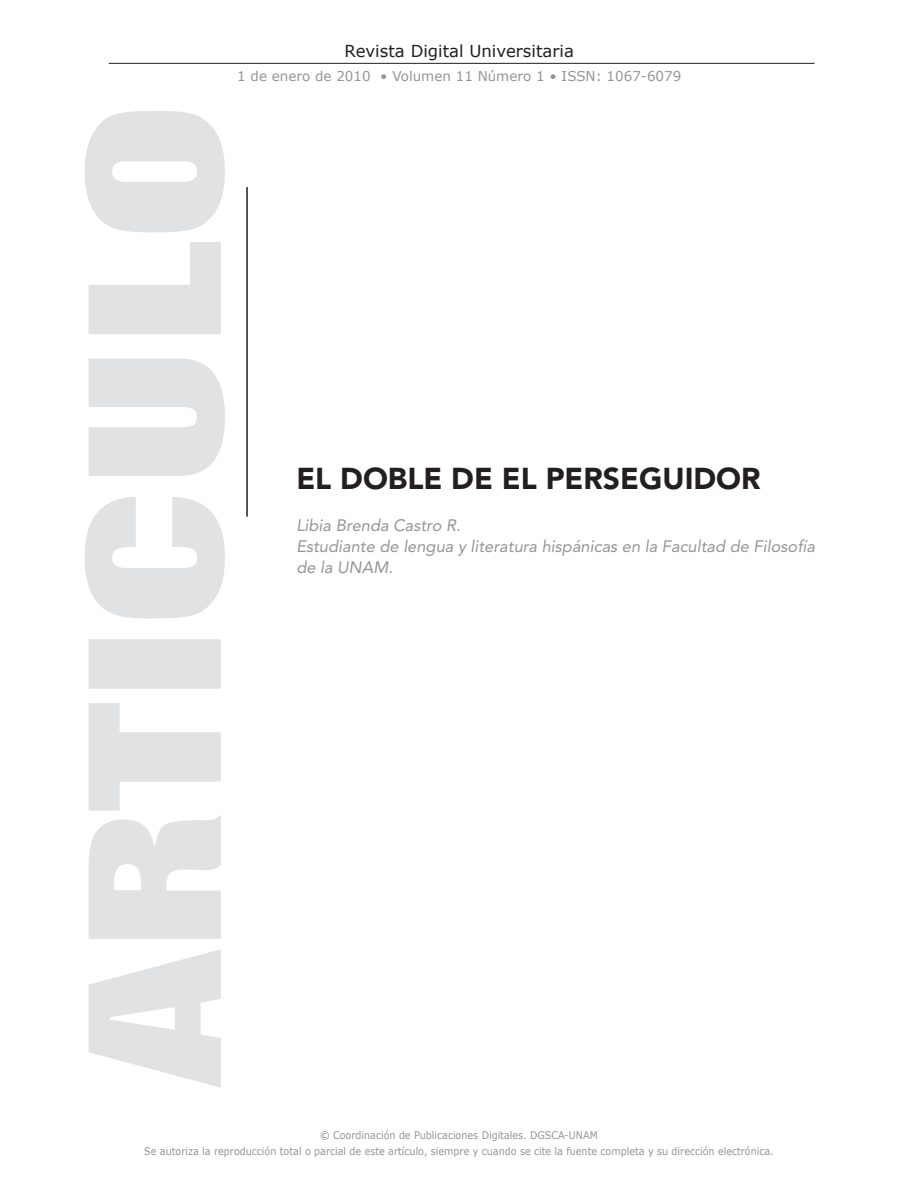
<style>
.page{position:relative;width:918px;height:1188px;background:#fff}
.page>*{position:absolute;margin:0;border:0;box-sizing:border-box;transform-origin:0 0}
.caratula_titulo{font:900 30px "Avenir";color:#231f20}
.caratula_autor{font:italic 16.5px/21px "Avenir";color:#939598}
.encabezados_bold{font:16.5px "Verdana";color:#231f20}
.encabezados_light{font:13.5px "Verdana";color:#939598}
.legales{font:10.5px "Verdana";color:#939598;scale:.92 1}
.s1{color:#808285}
</style>
<div class="page">
<hr style="left:109px;top:63px;width:706px;height:1px;background:#231f20">
<svg style="left:85px;top:111px;width:140px;height:977px;fill:#e1e2e4"></svg>
<hr style="left:246px;top:187px;width:2px;height:330px;background:#231f20">
<p class="encabezados_bold" style="left:345px;top:40px;width:231px">Revista Digital Universitaria</p>
<p class="encabezados_light" style="left:237px;top:67px;width:446px">1 de enero de 2010 • Volumen 11 Número 1 • ISSN: 1067-6079</p>
<p class="caratula_titulo" style="left:296px;top:461px;width:466px">EL DOBLE DE EL PERSEGUIDOR</p>
<p class="caratula_autor" style="left:296px;top:515px;width:166px">Libia Brenda Castro R.</p>
<p class="caratula_autor" style="left:296px;top:536px;width:520px">Estudiante de lengua y literatura hispánicas en la Facultad de Filosofía de la UNAM.</p>
<p class="legales" style="left:320px;top:1129px;width:303px"><span class="s1">©</span> Coordinación de Publicaciones Digitales. DGSCA-UNAM</p>
<p class="legales" style="left:144px;top:1145px;width:686px">Se autoriza la reproducción total o parcial de este artículo, siempre y cuando se cite la fuente completa y su dirección electrónica.</p>
</div>
